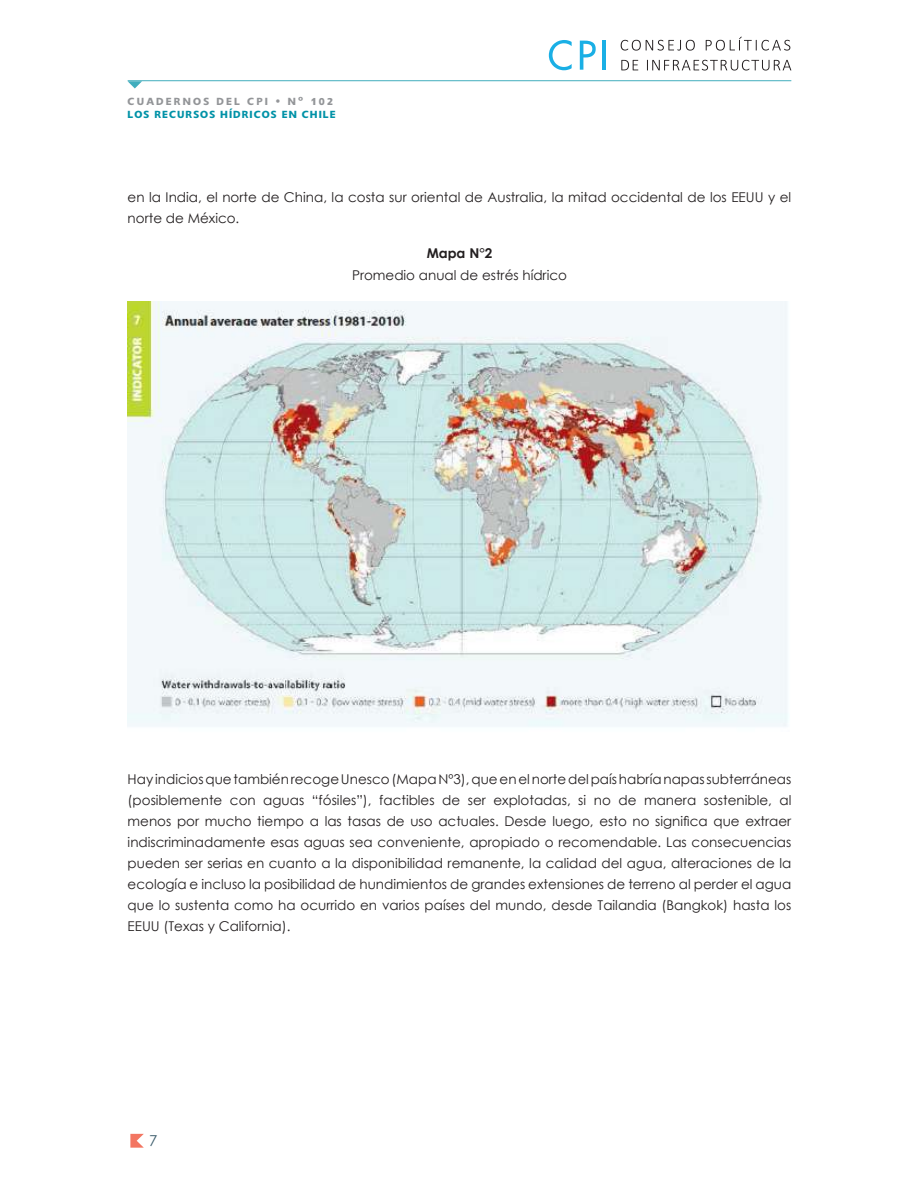
<style>
.page{position:relative;width:919px;height:1187px;background:#fff}
.page>*{position:absolute;margin:0;border:0;box-sizing:border-box;transform-origin:0 0}
.t1{font:15px "Century Gothic";color:#3c5d6c}
.t2{font:13.5px/21px "Century Gothic";color:#231f20}
.t3{font:700 13.5px "Century Gothic";color:#231f20}
.t4{font:700 11.25px "Slippy";letter-spacing:.1em;color:#0092a7}
.t5{font:700 11.25px "Slippy";letter-spacing:.2em;color:#939598}
</style>
<div class="page">
<svg style="left:130px;top:1133px;width:14px;height:14px"></svg>
<svg style="left:549px;top:40px;width:22px;height:30px"></svg>
<svg style="left:579px;top:41px;width:16px;height:29px"></svg>
<hr style="left:602px;top:41px;width:4px;height:29px;background:#1aafe5">
<svg style="left:620px;top:40px;width:74px;height:11px"></svg>
<svg style="left:705px;top:37px;width:85px;height:14px"></svg>
<svg style="left:621px;top:60px;width:17px;height:10px"></svg>
<svg style="left:647px;top:60px;width:144px;height:11px"></svg>
<hr style="left:128px;top:80px;width:663px;height:1px;background:#0092a7">
<svg style="left:128px;top:81px;width:14px;height:7px"></svg>
<img style="left:128px;top:302px;width:660px;height:425px">
<p class="t5" style="left:128px;top:95px;width:207px">CUADERNOS DEL CPI • Nº 102</p>
<p class="t4" style="left:128px;top:108px;width:209px">LOS RECURSOS HÍDRICOS EN CHILE</p>
<p class="t2" style="left:128px;top:186px;width:665px">en la India, el norte de China, la costa sur oriental de Australia, la mitad occidental de los EEUU y el norte de México.</p>
<p class="t3" style="left:426px;top:243px;width:67px">Mapa N°2</p>
<p class="t2" style="left:352px;top:264px;width:216px">Promedio anual de estrés hídrico</p>
<p class="t2" style="left:128px;top:768px;width:665px;text-align:justify">Hay indicios que también recoge Unesco (Mapa Nº3), que en el norte del país habría napas subterráneas (posiblemente con aguas “fósiles”), factibles de ser explotadas, si no de manera sostenible, al menos por mucho tiempo a las tasas de uso actuales. Desde luego, esto no significa que extraer indiscriminadamente esas aguas sea conveniente, apropiado o recomendable. Las consecuencias pueden ser serias en cuanto a la disponibilidad remanente, la calidad del agua, alteraciones de la ecología e incluso la posibilidad de hundimientos de grandes extensiones de terreno al perder el agua que lo sustenta como ha ocurrido en varios países del mundo, desde Tailandia (Bangkok) hasta los EEUU (Texas y California).</p>
<p class="t1" style="left:149px;top:1130px;width:10px">7</p>
</div>
